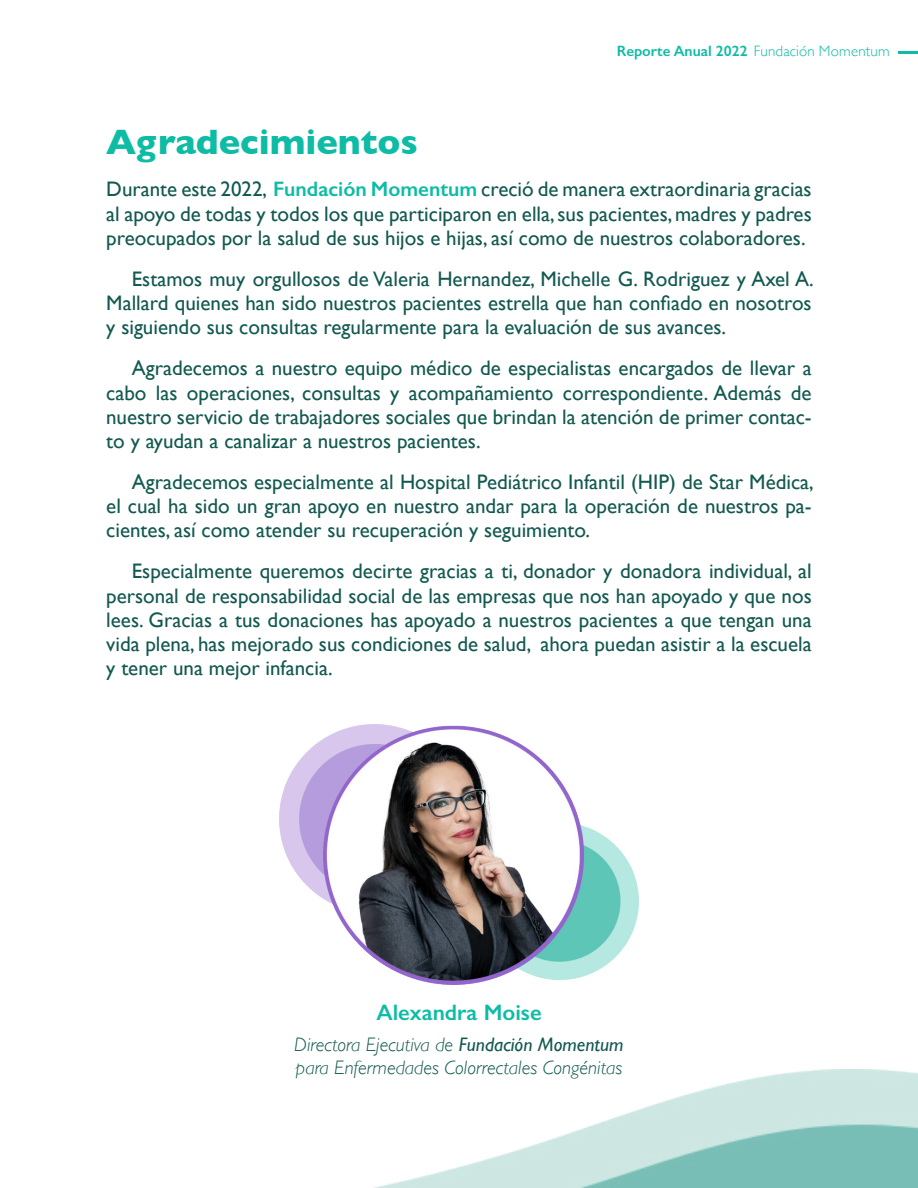
<style>
.page{position:relative;width:918px;height:1188px;background:#fff}
.page>*{position:absolute;margin:0;border:0;box-sizing:border-box;transform-origin:0 0}
.t1{font:700 36px "Gill Sans";color:#0ebca5}
.t2{font:600 22.5px "Gill Sans";color:#0ebca5}
.t3{font:21px/24.2px "Gill Sans";color:#125950;text-align:justify}
.t4{font:italic 300 19.5px/22.4px "Gill Sans";color:#125950}
.t5{font:300 15px "Gill Sans";letter-spacing:.01em;color:#0ebca5}
.s1{font-weight:600}
.s2{font-weight:600;color:#0ebca5}
.s3{font-weight:400}
</style>
<div class="page">
<img style="left:374px;top:1070px;width:544px;height:118px">
<svg style="left:899px;top:51px;width:19px;height:2px"></svg>
<img style="left:280px;top:724px;width:358px;height:260px">
<p class="t5" style="left:617px;top:39px;width:274px"><span class="s1">Reporte Anual 2022</span> Fundación Momentum</p>
<h1 class="t1" style="left:106px;top:114px;width:313px">Agradecimientos</h1>
<p class="t3" style="left:106px;top:177px;width:707px">Durante este 2022, <span class="s2">Fundación Momentum</span> creció de manera extraordinaria gracias al apoyo de todas y todos los que participaron en ella, sus pacientes, madres y padres preocupados por la salud de sus hijos e hijas, así como de nuestros colaboradores.</p>
<p class="t3" style="left:106px;top:267px;width:709px;text-indent:26px">Estamos muy orgullosos de Valeria Hernandez, Michelle G. Rodriguez y Axel A.<br>Mallard quienes han sido nuestros pacientes estrella que han confiado en nosotros y siguiendo sus consultas regularmente para la evaluación de sus avances.</p>
<p class="t3" style="left:106px;top:356px;width:707px;text-indent:26px">Agradecemos a nuestro equipo médico de especialistas encargados de llevar a cabo las operaciones, consultas y acompañamiento correspondiente. Además de nuestro servicio de trabajadores sociales que brindan la atención de primer contac&shy;to y ayudan a canalizar a nuestros pacientes.</p>
<p class="t3" style="left:106px;top:470px;width:709px;text-indent:26px">Agradecemos especialmente al Hospital Pediátrico Infantil (HIP) de Star Médica, el cual ha sido un gran apoyo en nuestro andar para la operación de nuestros pa&shy;cientes, así como atender su recuperación y seguimiento.</p>
<p class="t3" style="left:106px;top:559px;width:707px;text-indent:26px">Especialmente queremos decirte gracias a ti, donador y donadora individual, al personal de responsabilidad social de las empresas que nos han apoyado y que nos lees. Gracias a tus donaciones has apoyado a nuestros pacientes a que tengan una vida plena, has mejorado sus condiciones de salud, ahora puedan asistir a la escuela y tener una mejor infancia.</p>
<p class="t2" style="left:376px;top:999px;width:167px">Alexandra Moise</p>
<p class="t4" style="left:294px;top:1034px;width:331px">Directora Ejecutiva de <span class="s3">Fundación Momentum </span>para Enfermedades Colorrectales Congénitas</p>
</div>
